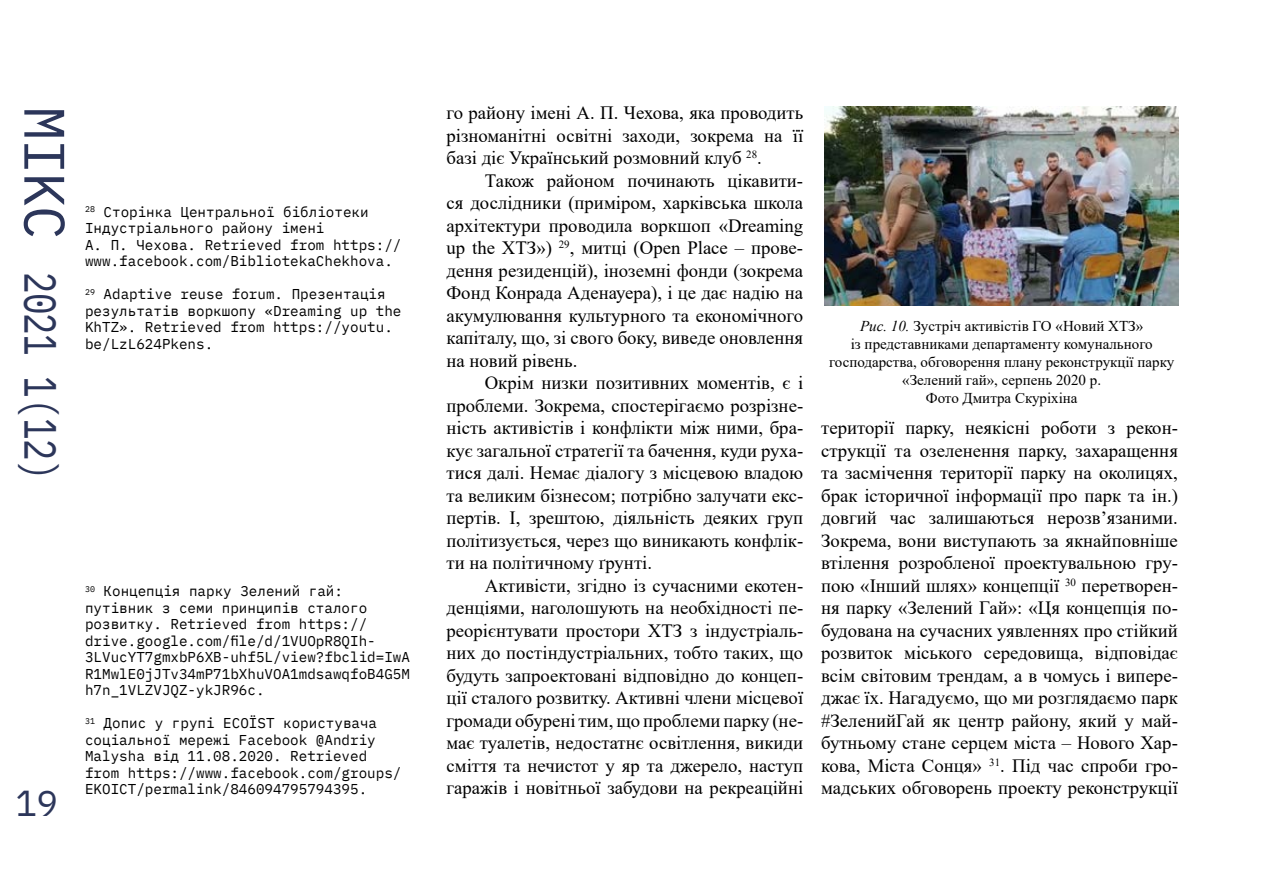
<style>
.page{position:relative;width:1263px;height:893px;background:#fff}
.page>*{position:absolute;margin:0;border:0;box-sizing:border-box;transform-origin:0 0}
.t1{font:45px "IBM Plex Mono";letter-spacing:-.02em;color:#2c365a;scale:.8 1}
.t2{font:36px "IBM Plex Mono";color:#2c365a}
.t3{font:18.75px/22.5px "Times New Roman";color:#000;text-align:justify}
.t4{font:15px/18px "Times New Roman";color:#000;text-align:center}
.t5{font:14.25px/16.5px "IBM Plex Mono";color:#000}
.s1{font-size:57px}
.s2{font-style:italic}
</style>
<div class="page">
<img style="left:825px;top:106px;width:354px;height:200px">
<h1 class="t1" style="left:75px;top:106px;width:470px;rotate:90deg"><span class="s1">МІKC</span> 2021 1(12)</h1>
<p class="t5" style="left:85px;top:202px;width:318px"><sup>28</sup> Сторінка Центральної бібліотеки Індустріального району імені<br>А. П. Чехова. Retrieved from https:// www.facebook.com/BibliotekaChekhova.</p>
<p class="t5" style="left:85px;top:285px;width:318px"><sup>29</sup> Adaptive reuse forum. Презентація результатів воркшопу «Dreaming up the KhTZ». Retrieved from https://youtu. be/LzL624Pkens.</p>
<h2 class="t2" style="left:16px;top:776px;width:44px">19</h2>
<p class="t5" style="left:85px;top:582px;width:326px"><sup>30</sup> Концепція парку Зелений гай: путівник з семи принципів сталого розвитку. Retrieved from https:// drive.google.com/file/d/1VUOpR8QIh-3LVucYT7gmxbP6XB-uhf5L/view?fbclid=IwA R1MwlE0jJTv34mP71bXhuVOA1mdsawqfoB4G5M h7n_1VLZVJQZ-ykJR96c.</p>
<p class="t5" style="left:85px;top:714px;width:318px"><sup>31</sup> Допис у групі ECOЇST користувача соціальної мережі Facebook @Andriy Malysha від 11.08.2020. Retrieved from https://www.facebook.com/groups/ EKOICT/permalink/846094795794395.</p>
<p class="t3" style="left:446px;top:101px;width:358px">го району імені А. П. Чехова, яка проводить різноманітні освітні заходи, зокрема на її базі діє Український розмовний клуб <sup>28</sup>.</p>
<p class="t3" style="left:446px;top:169px;width:358px;text-indent:38px">Також районом починають цікавити&shy;ся дослідники (приміром, харківська школа архітектури проводила воркшоп «Dreaming up the ХТЗ») <sup>29</sup>, митці (Open Place – прове&shy;дення резиденцій), іноземні фонди (зокрема Фонд Конрада Аденауера), і це дає надію на акумулювання культурного та економічного капіталу, що, зі свого боку, виведе оновлення на новий рівень.</p>
<p class="t3" style="left:446px;top:371px;width:358px;text-indent:38px">Окрім низки позитивних моментів, є і проблеми. Зокрема, спостерігаємо розрізне&shy;ність активістів і конфлікти між ними, бра&shy;кує загальної стратегії та бачення, куди руха&shy;тися далі. Немає діалогу з місцевою владою та великим бізнесом; потрібно залучати екс&shy;пертів. І, зрештою, діяльність деяких груп політизується, через що виникають конфлік&shy;ти на політичному ґрунті.</p>
<p class="t3" style="left:446px;top:574px;width:358px;text-indent:38px">Активісти, згідно із сучасними екотен&shy;денціями, наголошують на необхідності пе&shy;реорієнтувати простори ХТЗ з індустріаль&shy;них до постіндустріальних, тобто таких, що будуть запроектовані відповідно до концеп&shy;ції сталого розвитку. Активні члени місцевої громади обурені тим, що проблеми парку (не&shy;має туалетів, недостатнє освітлення, викиди сміття та нечистот у яр та джерело, наступ гаражів і новітньої забудови на рекреаційні</p>
<p class="t4" style="left:829px;top:317px;width:347px"><span class="s2">Рис. 10.</span> Зустріч активістів ГО «Новий ХТЗ»<br>із представниками департаменту комунального господарства, обговорення плану реконструкції парку «Зелений гай», серпень 2020 р.<br>Фото Дмитра Скуріхіна</p>
<p class="t3" style="left:821px;top:416px;width:358px">території парку, неякісні роботи з рекон&shy;струкції та озеленення парку, захаращення та засмічення території парку на околицях, брак історичної інформації про парк та ін.) довгий час залишаються нерозв’язаними.<br>Зокрема, вони виступають за якнайповніше втілення розробленої проектувальною гру&shy;пою «Інший шлях» концепції <sup>30</sup> перетворен&shy;ня парку «Зелений Гай»: «Ця концепція по&shy;будована на сучасних уявленнях про стійкий розвиток міського середовища, відповідає всім світовим трендам, а в чомусь і випере&shy;джає їх. Нагадуємо, що ми розглядаємо парк #ЗеленийГай як центр району, який у май&shy;бутньому стане серцем міста – Нового Хар&shy;кова, Міста Сонця» <sup>31</sup>. Під час спроби гро&shy;мадських обговорень проекту реконструкції</p>
</div>
